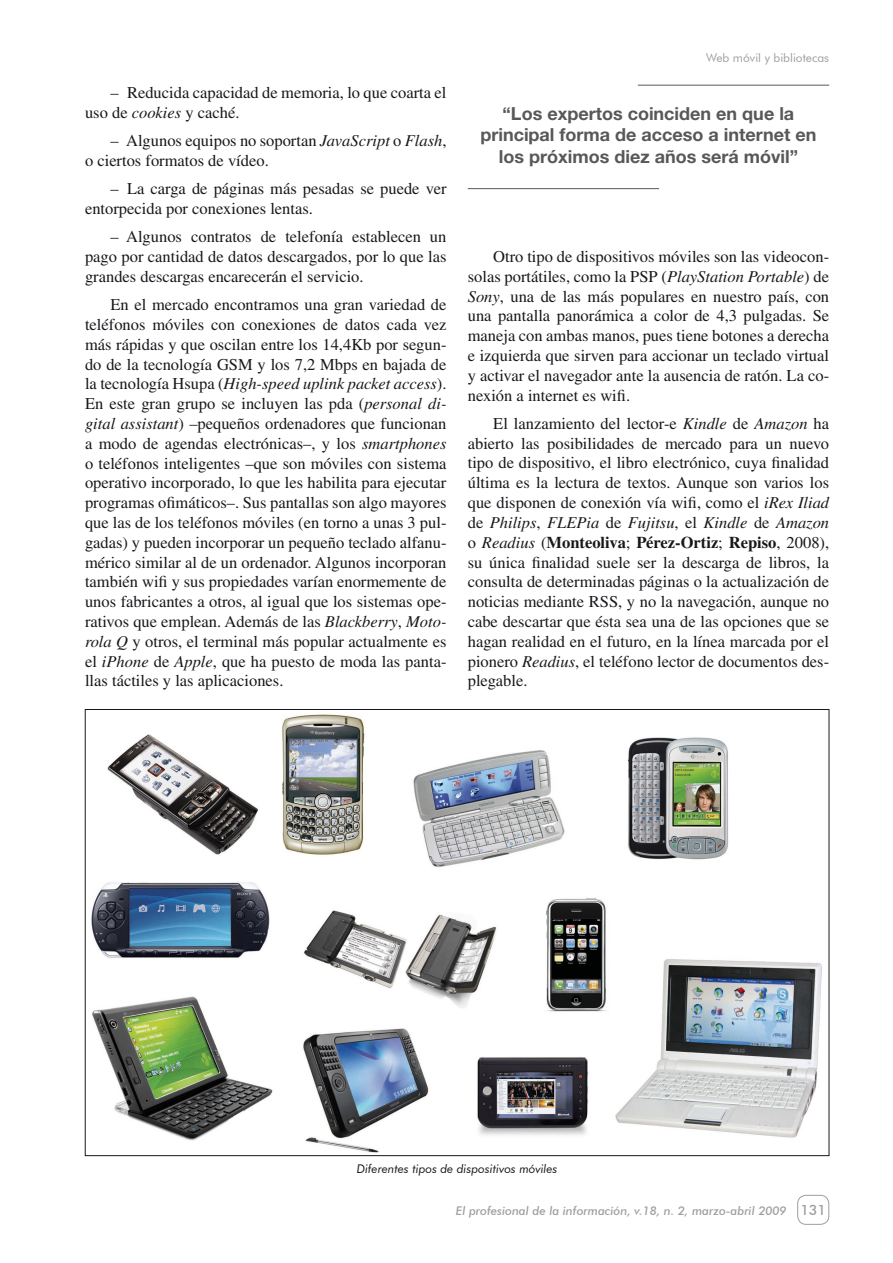
<style>
.page{position:relative;width:893px;height:1263px;background:#fff}
.page>*{position:absolute;margin:0;border:0;box-sizing:border-box;transform-origin:0 0}
.t1{font:700 18px/21.6px "Helvetica Neue";color:#58585a;text-align:center}
.t2{font:16.5px/19.8px "Times";color:#1a171c;text-align:justify}
.t3{font:500 14.25px "Futura BT";color:#9d9ea0}
.t4{font:italic 500 12px "Futura BT";color:#9d9ea0}
.t5{font:italic 12px "Futura BT";color:#1a171c}
.t6{font:12px "Futura BT";color:#9d9ea0}
.s1{font-style:italic}
.s2{font-weight:700}
</style>
<div class="page">
<div style="left:797px;top:1195px;width:32px;height:30px;border:1px solid #9d9ea0;border-radius:9px"></div>
<hr style="left:638px;top:85px;width:191px;height:1px;background:#58585a">
<hr style="left:468px;top:188px;width:191px;height:1px;background:#58585a">
<img style="left:91px;top:714px;width:731px;height:439px">
<p class="t2" style="left:85px;top:82px;width:363px;text-indent:26px">– Reducida capacidad de memoria, lo que coarta el uso de <span class="s1">cookies</span> y caché.</p>
<p class="t2" style="left:85px;top:131px;width:363px;text-indent:26px">– Algunos equipos no soportan <span class="s1">JavaScript</span> o <span class="s1">Flash</span>, o ciertos formatos de vídeo.</p>
<p class="t2" style="left:85px;top:179px;width:363px;text-indent:26px">– La carga de páginas más pesadas se puede ver entorpecida por conexiones lentas.</p>
<p class="t2" style="left:85px;top:227px;width:363px;text-indent:26px">– Algunos contratos de telefonía establecen un pago por cantidad de datos descargados, por lo que las grandes descargas encarecerán el servicio.</p>
<p class="t2" style="left:85px;top:295px;width:363px;text-indent:26px">En el mercado encontramos una gran variedad de teléfonos móviles con conexiones de datos cada vez más rápidas y que oscilan entre los 14,4Kb por segun&shy;do de la tecnología GSM y los 7,2 Mbps en bajada de la tecnología Hsupa (<span class="s1">High-speed uplink packet access</span>).<br>En este gran grupo se incluyen las pda (<span class="s1">personal di&shy;gital assistant</span>) –pequeños ordenadores que funcionan a modo de agendas electrónicas–, y los <span class="s1">smartphones </span>o teléfonos inteligentes –que son móviles con sistema operativo incorporado, lo que les habilita para ejecutar programas ofimáticos–. Sus pantallas son algo mayores que las de los teléfonos móviles (en torno a unas 3 pul&shy;gadas) y pueden incorporar un pequeño teclado alfanu&shy;mérico similar al de un ordenador. Algunos incorporan también wifi y sus propiedades varían enormemente de unos fabricantes a otros, al igual que los sistemas ope&shy;rativos que emplean. Además de las <span class="s1">Blackberry</span>, <span class="s1">Moto&shy;rola Q</span> y otros, el terminal más popular actualmente es el <span class="s1">iPhone</span> de <span class="s1">Apple</span>, que ha puesto de moda las panta&shy;llas táctiles y las aplicaciones.</p>
<p class="t6" style="left:706px;top:51px;width:125px">Web móvil y bibliotecas</p>
<p class="t1" style="left:480px;top:102px;width:338px">“Los expertos coinciden en que la principal forma de acceso a internet en los próximos diez años será móvil”</p>
<p class="t2" style="left:468px;top:246px;width:363px;text-indent:26px">Otro tipo de dispositivos móviles son las videocon&shy;solas portátiles, como la PSP (<span class="s1">PlayStation Portable</span>) de <span class="s1">Sony</span>, una de las más populares en nuestro país, con una pantalla panorámica a color de 4,3 pulgadas. Se maneja con ambas manos, pues tiene botones a derecha e izquierda que sirven para accionar un teclado virtual y activar el navegador ante la ausencia de ratón. La co&shy;nexión a internet es wifi.</p>
<p class="t2" style="left:468px;top:413px;width:363px;text-indent:26px">El lanzamiento del lector-e <span class="s1">Kindle</span> de <span class="s1">Amazon</span> ha abierto las posibilidades de mercado para un nuevo tipo de dispositivo, el libro electrónico, cuya finalidad última es la lectura de textos. Aunque son varios los que disponen de conexión vía wifi, como el <span class="s1">iRex Iliad </span>de <span class="s1">Philips</span>, <span class="s1">FLEPia</span> de <span class="s1">Fujitsu</span>, el <span class="s1">Kindle</span> de <span class="s1">Amazon </span>o <span class="s1">Readius</span> (<span class="s2">Monteoliva</span>; <span class="s2">Pérez-Ortiz</span>; <span class="s2">Repiso</span>, 2008), su única finalidad suele ser la descarga de libros, la consulta de determinadas páginas o la actualización de noticias mediante RSS, y no la navegación, aunque no cabe descartar que ésta sea una de las opciones que se hagan realidad en el futuro, en la línea marcada por el pionero <span class="s1">Readius</span>, el teléfono lector de documentos des&shy;plegable.</p>
<p class="t5" style="left:357px;top:1162px;width:202px">Diferentes tipos de dispositivos móviles</p>
<p class="t4" style="left:456px;top:1203px;width:332px">El profesional de la información, v.18, n. 2, marzo-abril 2009</p>
<p class="t3" style="left:800px;top:1201px;width:27px">131</p>
</div>
